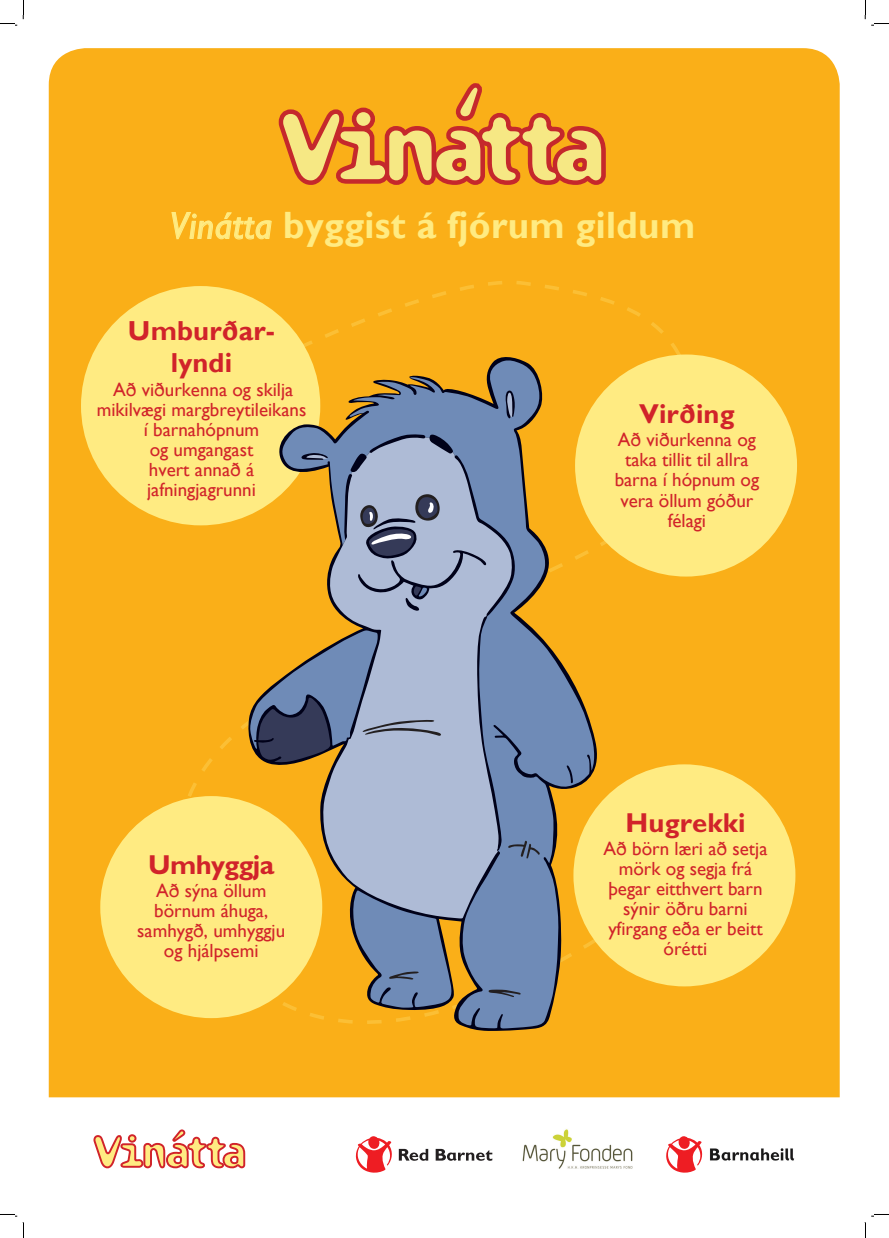
<style>
.page{position:relative;width:889px;height:1238px;background:#fff}
.page>*{position:absolute;margin:0;border:0;box-sizing:border-box;transform-origin:0 0}
.t1{font:100px "Droplet";letter-spacing:-.03em;color:#f6e884}
.t2{font:96px "Droplet";color:#f6e884}
.t3{font:47.1px "Droplet";letter-spacing:-.015em;color:#ffeb82}
.t4{font:700 38px "Gill Sans";letter-spacing:.01em;color:#ffeb82}
.t5{font:700 27.4px "Gill Sans";letter-spacing:.005em;color:#d1232a}
.t6{font:700 27.4px/31.3px "Gill Sans";letter-spacing:.005em;color:#d1232a;text-align:center}
.t7{font:700 27.4px "Gill Sans";letter-spacing:-.025em;color:#d1232a}
.t8{font:19px/20.1px "Gill Sans";color:#d1232a;text-align:center}
.s1{font-family:"Gill Sans CE";font-weight:400;font-style:italic}
</style>
<div class="page">
<svg style="left:93px;top:1129px;width:153px;height:40px"></svg>
<img style="left:522px;top:1129px;width:111px;height:40px">
<svg style="left:356px;top:1136px;width:36px;height:36px"></svg>
<svg style="left:399px;top:1148px;width:29px;height:12px"></svg>
<svg style="left:436px;top:1148px;width:56px;height:12px"></svg>
<img style="left:710px;top:1148px;width:85px;height:13px">
<svg style="left:666px;top:1136px;width:37px;height:36px"></svg>
<div style="left:49px;top:48px;width:791px;height:1049px;background:#faaf18"></div>
<svg style="left:171px;top:211px;width:102px;height:29px;background:#fabb2e"></svg>
<div style="left:199px;top:950px;width:480px;height:75px;background:#faaf18"></div>
<div style="left:187px;top:279px;width:504px;height:523px;background:#faaf18"></div>
<div style="left:575px;top:354px;width:222px;height:222px;background:#ffeb82;border-radius:50%"></div>
<div style="left:81px;top:286px;width:239px;height:239px;background:#ffeb82;border-radius:50%"></div>
<div style="left:100px;top:796px;width:222px;height:222px;background:#ffeb82;border-radius:50%"></div>
<div style="left:573px;top:764px;width:222px;height:222px;background:#ffeb82;border-radius:50%"></div>
<svg style="left:247px;top:354px;width:355px;height:677px"></svg>
<svg style="left:281px;top:359px;width:313px;height:669px;background:#bda05b"></svg>
<svg style="left:322px;top:437px;width:190px;height:481px;background:#9aa4b7"></svg>
<svg style="left:508px;top:839px;width:33px;height:20px"></svg>
<svg style="left:300px;top:452px;width:29px;height:8px"></svg>
<svg style="left:358px;top:494px;width:129px;height:117px;background:#929db8"></svg>
<svg style="left:566px;top:765px;width:7px;height:19px"></svg>
<svg style="left:249px;top:630px;width:194px;height:133px;background:#909091"></svg>
<svg style="left:353px;top:889px;width:100px;height:118px;background:#7f8998"></svg>
<svg style="left:488px;top:989px;width:33px;height:8px"></svg>
<svg style="left:217px;top:279px;width:298px;height:140px"></svg>
<svg style="left:271px;top:78px;width:343px;height:114px;background:#e67d1f"></svg>
<svg style="left:0;top:23px;width:17px;height:3px"></svg>
<svg style="left:0;top:1214px;width:17px;height:3px"></svg>
<svg style="left:23px;top:0;width:1px;height:19px"></svg>
<svg style="left:23px;top:1222px;width:1px;height:16px"></svg>
<svg style="left:865px;top:0;width:24px;height:26px"></svg>
<svg style="left:865px;top:1214px;width:24px;height:24px"></svg>
<h2 class="t2" style="left:458px;top:69px;width:23px">‘</h2>
<h1 class="t1" style="left:281px;top:94px;width:325px">Vinatta</h1>
<h3 class="t4" style="left:170px;top:203px;width:527px"><span class="s1">Vinátta</span> byggist á fjórum gildum</h3>
<h3 class="t6" style="left:128px;top:316px;width:149px">Umburðar&shy;lyndi</h3>
<p class="t8" style="left:97px;top:380px;width:211px">Að viðurkenna og skilja mikilvægi margbreytileikans í barnahópnum<br>og umgangast<br>hvert annað á jafningjagrunni</p>
<h3 class="t7" style="left:148px;top:848px;width:127px">Umhyggja</h3>
<p class="t8" style="left:137px;top:881px;width:150px">Að sýna öllum börnum áhuga, samhygð, umhyggju og hjálpsemi</p>
<h3 class="t3" style="left:94px;top:1126px;width:154px">Vinátta</h3>
<h3 class="t5" style="left:639px;top:398px;width:97px">Virðing</h3>
<p class="t8" style="left:615px;top:430px;width:146px">Að viðurkenna og taka tillit til allra barna í hópnum og vera öllum góður félagi</p>
<h3 class="t5" style="left:626px;top:806px;width:121px">Hugrekki</h3>
<p class="t8" style="left:604px;top:839px;width:165px">Að börn læri að setja mörk og segja frá þegar eitthvert barn sýnir öðru barni yfirgang eða er beitt órétti</p>
</div>
